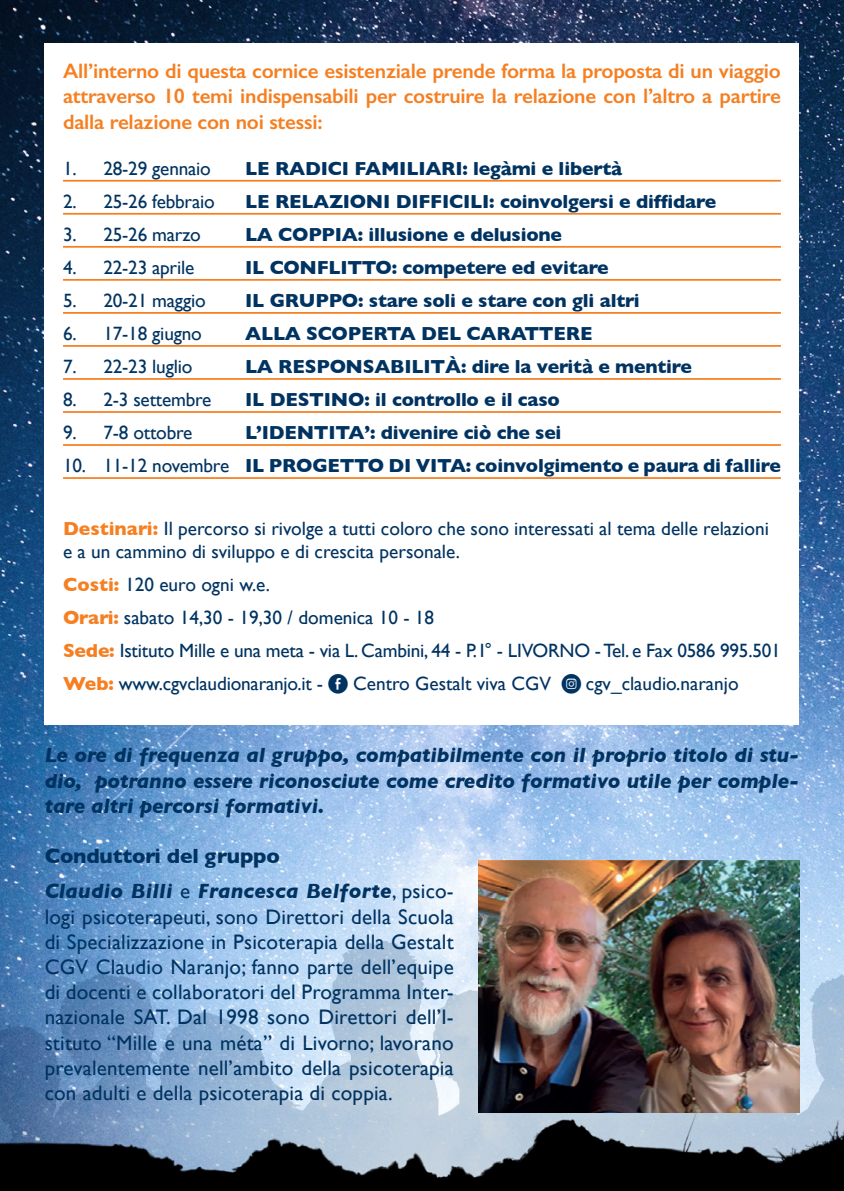
<style>
.page{position:relative;width:844px;height:1191px;background:#fff}
.page>*{position:absolute;margin:0;border:0;box-sizing:border-box;transform-origin:0 0}
.t1{font:21px/25.2px "Gill Sans";letter-spacing:.01em;color:#003361;text-align:justify}
.t2{font:600 21px/25.2px "Gill Sans";letter-spacing:-.01em;color:#f57f21;text-align:justify}
.t3{font:italic 700 21px/25.2px "Gill Sans";letter-spacing:-.01em;color:#003361;text-align:justify}
.t4{font:700 21px "Gill Sans";letter-spacing:-.01em;color:#003361}
.t5{font:19.25px/23.1px "Gill Sans";letter-spacing:-.005em;color:#003361}
.t6{font:700 19.25px "Gill Sans";letter-spacing:-.01em;color:#003361}
.s1{font-weight:400}
.s2{font-weight:700;color:#f57f21}
.s3{font-family:"Social Media Circled"}
.s4{font-weight:700;font-style:italic}
</style>
<div class="page">
<img style="left:0;top:0;width:843px;height:890px">
<img style="left:0;top:890px;width:843px;height:301px">
<div style="left:45px;top:43px;width:754px;height:681px;background:#fff"></div>
<hr style="left:63px;top:180px;width:717px;height:2px;background:#f57f21">
<hr style="left:63px;top:213px;width:717px;height:2px;background:#f57f21">
<hr style="left:63px;top:246px;width:717px;height:2px;background:#f57f21">
<hr style="left:63px;top:279px;width:717px;height:2px;background:#f57f21">
<hr style="left:63px;top:312px;width:717px;height:2px;background:#f57f21">
<hr style="left:63px;top:345px;width:717px;height:2px;background:#f57f21">
<hr style="left:63px;top:378px;width:717px;height:2px;background:#f57f21">
<hr style="left:63px;top:411px;width:717px;height:2px;background:#f57f21">
<hr style="left:63px;top:444px;width:717px;height:2px;background:#f57f21">
<hr style="left:63px;top:477px;width:717px;height:2px;background:#f57f21">
<img style="left:478px;top:861px;width:321px;height:251px">
<p class="t2" style="left:63px;top:58px;width:719px">All’interno di questa cornice esistenziale prende forma la proposta di un viaggio attraverso 10 temi indispensabili per costruire la relazione con l’altro a partire dalla relazione con noi stessi:</p>
<p class="t5" style="left:63px;top:157px;width:149px">1. 28-29 gennaio</p>
<p class="t6" style="left:245px;top:153px;width:378px">LE RADICI FAMILIARI: legàmi e libertà</p>
<p class="t5" style="left:63px;top:190px;width:153px">2. 25-26 febbraio</p>
<p class="t6" style="left:245px;top:186px;width:472px">LE RELAZIONI DIFFICILI: coinvolgersi e diffidare</p>
<p class="t5" style="left:63px;top:223px;width:139px">3. 25-26 marzo</p>
<p class="t6" style="left:245px;top:219px;width:318px">LA COPPIA: illusione e delusione</p>
<p class="t5" style="left:63px;top:256px;width:133px">4. 22-23 aprile</p>
<p class="t6" style="left:245px;top:252px;width:365px">IL CONFLITTO: competere ed evitare</p>
<p class="t5" style="left:63px;top:289px;width:144px">5. 20-21 maggio</p>
<p class="t6" style="left:245px;top:285px;width:396px">IL GRUPPO: stare soli e stare con gli altri</p>
<p class="t5" style="left:63px;top:322px;width:140px">6. 17-18 giugno</p>
<p class="t6" style="left:245px;top:318px;width:349px">ALLA SCOPERTA DEL CARATTERE</p>
<p class="t5" style="left:63px;top:355px;width:131px">7. 22-23 luglio</p>
<p class="t6" style="left:245px;top:351px;width:448px">LA RESPONSABILITÀ: dire la verità e mentire</p>
<p class="t5" style="left:63px;top:388px;width:150px">8. 2-3 settembre</p>
<p class="t6" style="left:245px;top:384px;width:316px">IL DESTINO: il controllo e il caso</p>
<p class="t5" style="left:63px;top:421px;width:131px">9. 7-8 ottobre</p>
<p class="t6" style="left:245px;top:417px;width:318px">L’IDENTITA’: divenire ciò che sei</p>
<p class="t6" style="left:63px;top:450px;width:719px"><span class="s1">10. 11-12 novembre</span> IL PROGETTO DI VITA: coinvolgimento e paura di fallire</p>
<p class="t5" style="left:63px;top:517px;width:707px"><span class="s2">Destinari:</span> Il percorso si rivolge a tutti coloro che sono interessati al tema delle relazioni e a un cammino di sviluppo e di crescita personale.</p>
<p class="t5" style="left:63px;top:573px;width:208px"><span class="s2">Costi:</span> 120 euro ogni w.e.</p>
<p class="t5" style="left:63px;top:606px;width:372px"><span class="s2">Orari:</span> sabato 14,30 - 19,30 / domenica 10 - 18</p>
<p class="t5" style="left:63px;top:639px;width:719px"><span class="s2">Sede:</span> Istituto Mille e una meta - via L. Cambini, 44 - P. I° - LIVORNO - Tel. e Fax 0586 995.501</p>
<p class="t5" style="left:63px;top:672px;width:677px"><span class="s2">Web:</span> www.cgvclaudionaranjo.it - <span class="s3">E</span> Centro Gestalt viva CGV <span class="s3">Q</span> cgv_claudio.naranjo</p>
<p class="t3" style="left:45px;top:742px;width:756px">Le ore di frequenza al gruppo, compatibilmente con il proprio titolo di stu&shy;dio, potranno essere riconosciute come credito formativo utile per comple&shy;tare altri percorsi formativi.</p>
<p class="t4" style="left:45px;top:839px;width:237px">Conduttori del gruppo</p>
<p class="t1" style="left:45px;top:878px;width:410px"><span class="s4">Claudio Billi</span> e <span class="s4">Francesca Belforte</span>, psico&shy;logi psicoterapeuti, sono Direttori della Scuola di Specializzazione in Psicoterapia della Gestalt CGV Claudio Naranjo; fanno parte dell’equipe di docenti e collaboratori del Programma Inter&shy;nazionale SAT. Dal 1998 sono Direttori dell’I&shy;stituto “Mille e una méta” di Livorno; lavorano prevalentemente nell’ambito della psicoterapia con adulti e della psicoterapia di coppia.</p>
</div>
